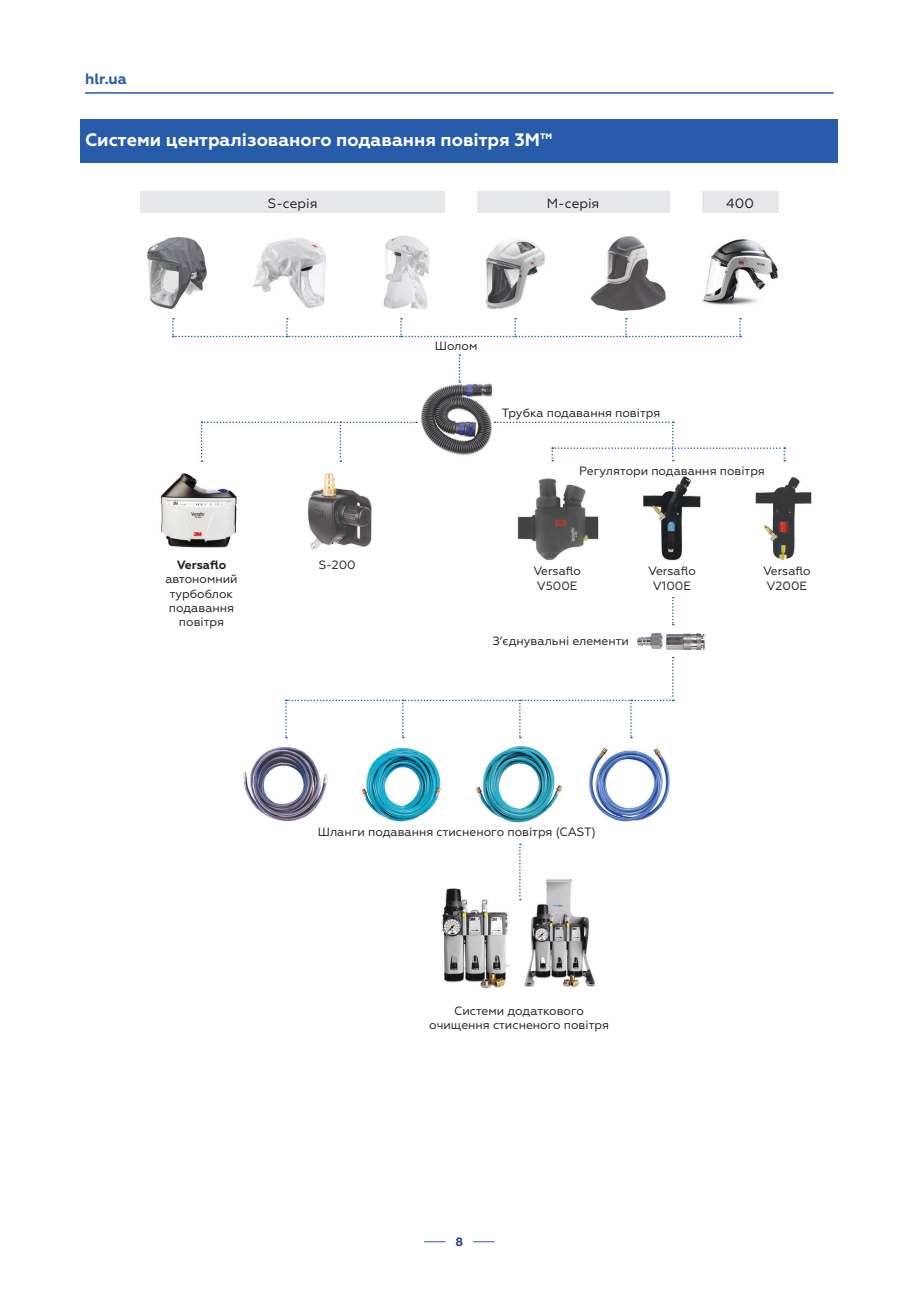
<style>
.page{position:relative;width:906px;height:1289px;background:#fff}
.page>*{position:absolute;margin:0;border:0;box-sizing:border-box;transform-origin:0 0}
.t1{font:700 18px "Geometria";color:#fff}
.t2{font:700 15px "Geometria";color:#275caa}
.t3{font:13.5px "Geometria";color:#231f20}
.t4{font:12px/14.4px "Geometria";color:#231f20;text-align:center}
.t5{font:700 12px "Geometria";color:#231f20}
.t6{font:700 12px "Geometria";color:#253f8e}
</style>
<div class="page">
<div style="left:81px;top:119px;width:757px;height:44px;background:#275caa"></div>
<img style="left:308px;top:473px;width:64px;height:77px">
<img style="left:417px;top:380px;width:77px;height:76px">
<img style="left:517px;top:478px;width:82px;height:83px">
<img style="left:361px;top:747px;width:80px;height:75px">
<img style="left:643px;top:477px;width:58px;height:84px">
<img style="left:442px;top:879px;width:153px;height:110px">
<img style="left:477px;top:745px;width:85px;height:77px">
<img style="left:755px;top:477px;width:57px;height:83px">
<img style="left:243px;top:747px;width:85px;height:74px">
<img style="left:161px;top:472px;width:76px;height:76px">
<img style="left:589px;top:747px;width:81px;height:75px">
<img style="left:637px;top:624px;width:68px;height:35px">
<svg style="left:458px;top:354px;width:2px;height:29px"></svg>
<img style="left:253px;top:237px;width:72px;height:71px">
<img style="left:590px;top:236px;width:76px;height:75px">
<img style="left:383px;top:235px;width:47px;height:74px">
<img style="left:702px;top:239px;width:76px;height:66px">
<img style="left:485px;top:238px;width:60px;height:72px">
<img style="left:147px;top:237px;width:60px;height:71px">
<div style="left:140px;top:192px;width:305px;height:21px;background:#e6e7e9"></div>
<div style="left:701px;top:192px;width:77px;height:21px;background:#e6e7e9"></div>
<div style="left:477px;top:192px;width:192px;height:21px;background:#e6e7e9"></div>
<svg style="left:672px;top:597px;width:2px;height:28px"></svg>
<svg style="left:519px;top:843px;width:2px;height:57px"></svg>
<svg style="left:172px;top:318px;width:569px;height:19px"></svg>
<svg style="left:494px;top:421px;width:291px;height:40px"></svg>
<svg style="left:201px;top:421px;width:216px;height:41px"></svg>
<svg style="left:285px;top:657px;width:389px;height:81px"></svg>
<svg style="left:424px;top:1241px;width:21px;height:1px"></svg>
<svg style="left:473px;top:1241px;width:21px;height:1px"></svg>
<hr style="left:85px;top:92px;width:748px;height:2px;background:#275caa">
<p class="t2" style="left:85px;top:69px;width:43px">hlr.ua</p>
<h1 class="t1" style="left:85px;top:129px;width:469px">Системи централізованого подавання повітря 3M™</h1>
<p class="t3" style="left:268px;top:195px;width:51px">S-серія</p>
<p class="t3" style="left:547px;top:195px;width:54px">М-серія</p>
<p class="t3" style="left:726px;top:195px;width:29px">400</p>
<p class="t5" style="left:177px;top:557px;width:51px">Versaflo</p>
<p class="t4" style="left:165px;top:572px;width:74px">автономний турбоблок подавання повітря</p>
<p class="t4" style="left:319px;top:557px;width:38px">S-200</p>
<p class="t4" style="left:435px;top:338px;width:44px">Шолом</p>
<p class="t4" style="left:502px;top:405px;width:160px">Трубка подавання повітря</p>
<p class="t4" style="left:579px;top:463px;width:187px">Регулятори подавання повітря</p>
<p class="t4" style="left:533px;top:564px;width:49px;text-align:left">Versaflo<br>V500E</p>
<p class="t4" style="left:648px;top:564px;width:49px">Versaflo<br>V100E</p>
<p class="t4" style="left:763px;top:564px;width:49px;text-align:left">Versaflo<br>V200E</p>
<p class="t4" style="left:492px;top:634px;width:138px">З’єднувальні елементи</p>
<p class="t4" style="left:318px;top:824px;width:280px">Шланги подавання стисненого повітря (CAST)</p>
<p class="t4" style="left:429px;top:1003px;width:181px">Системи додаткового очищення стисненого повітря</p>
<p class="t6" style="left:455px;top:1234px;width:9px">8</p>
</div>
